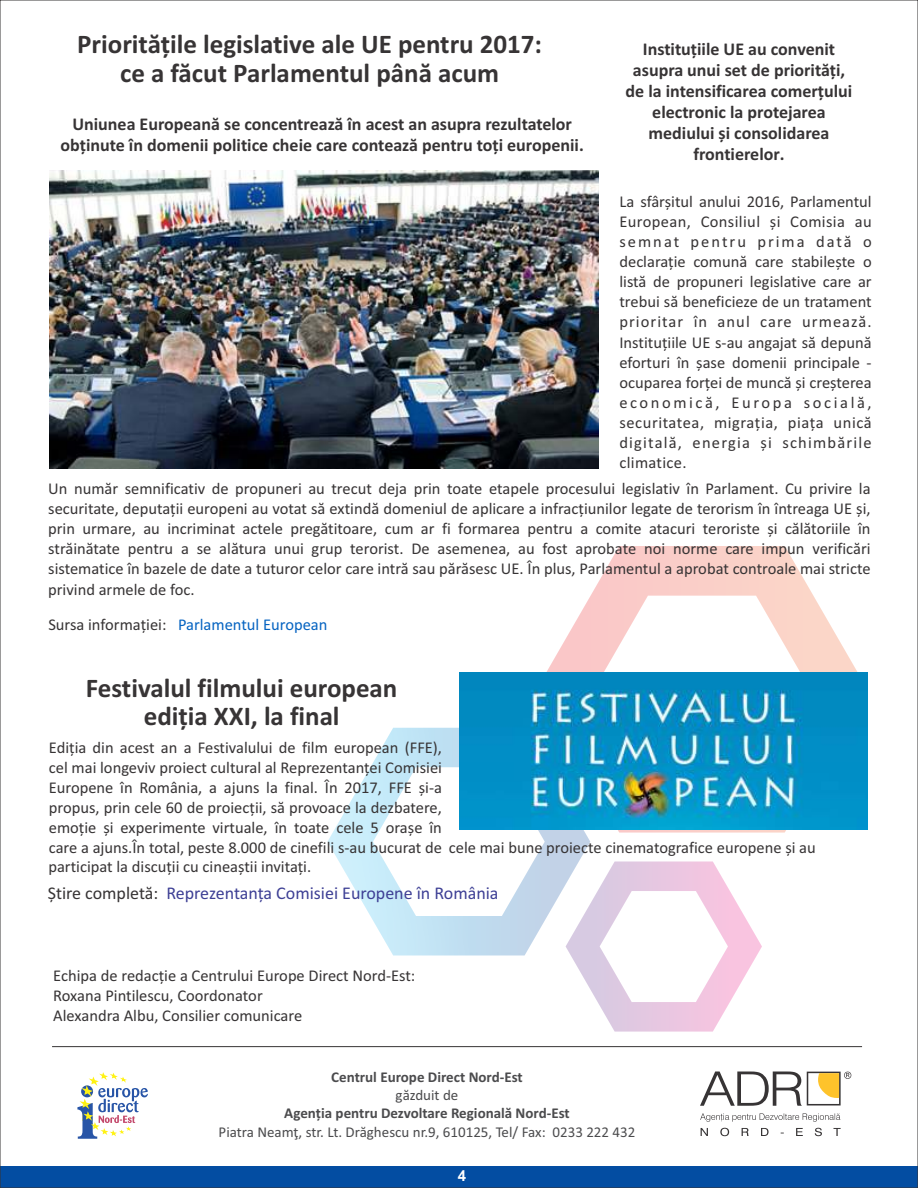
<style>
.page{position:relative;width:918px;height:1188px;background:#fff}
.page>*{position:absolute;margin:0;border:0;box-sizing:border-box;transform-origin:0 0}
.t1{font:700 27px/28.3px "Calibri";color:#373435;text-align:center}
.t2{font:700 18px/21.1px "Calibri";color:#373435;text-align:center}
.t3{font:18px "Calibri";color:#3e4095}
.t4{font:16.5px/20.1px "Calibri";color:#373435;text-align:justify}
.t5{font:16.5px "Calibri";color:#0563c1}
.t6{font:700 15px "Calibri";color:#4b4b4d}
.t7{font:15px "Calibri";color:#4b4b4d}
.t8{font:700 15px "Arial";color:#fefefe}
.s1{color:#373435}
</style>
<div class="page">
<svg style="left:546px;top:546px;width:321px;height:287px"></svg>
<svg style="left:327px;top:728px;width:263px;height:228px"></svg>
<svg style="left:566px;top:861px;width:196px;height:171px"></svg>
<div style="left:0;top:1166px;width:918px;height:22px;background:#034da2"></div>
<hr style="left:52px;top:1046px;width:810px;height:1px;background:#373435">
<svg style="left:701px;top:1128px;width:140px;height:8px"></svg>
<svg style="left:700px;top:1113px;width:140px;height:9px"></svg>
<svg style="left:700px;top:1072px;width:151px;height:34px"></svg>
<svg style="left:77px;top:1072px;width:71px;height:67px"></svg>
<img style="left:49px;top:171px;width:550px;height:297px">
<img style="left:459px;top:672px;width:408px;height:157px">
<h1 class="t1" style="left:77px;top:32px;width:466px">Prioritățile legislative ale UE pentru 2017: ce a făcut Parlamentul până acum</h1>
<p class="t2" style="left:61px;top:115px;width:525px">Uniunea Europeană se concentrează în acest an asupra rezultatelor obținute în domenii politice cheie care contează pentru toți europenii.</p>
<p class="t2" style="left:626px;top:40px;width:228px">Instituțiile UE au convenit asupra unui set de priorități, de la intensificarea comerțului electronic la protejarea mediului și consolidarea frontierelor.</p>
<p class="t4" style="left:619px;top:192px;width:254px">La sfârșitul anului 2016, Parlamentul European, Consiliul și Comisia au semnat pentru prima dată o declarație comună care stabilește o listă de propuneri legislative care ar trebui să beneficieze de un tratament prioritar în anul care urmează.<br>Instituțiile UE s-au angajat să depună eforturi în șase domenii principale - ocuparea forței de muncă și creșterea economică, Europa socială, securitatea, migrația, piața unică digitală, energia și schimbările climatice.</p>
<p class="t4" style="left:48px;top:480px;width:824px">Un număr semnificativ de propuneri au trecut deja prin toate etapele procesului legislativ în Parlament. Cu privire la securitate, deputații europeni au votat să extindă domeniul de aplicare a infracțiunilor legate de terorism în întreaga UE și, prin urmare, au incriminat actele pregătitoare, cum ar fi formarea pentru a comite atacuri teroriste și călătoriile în străinătate pentru a se alătura unui grup terorist. De asemenea, au fost aprobate noi norme care impun verificări sistematice în bazele de date a tuturor celor care intră sau părăsesc UE. În plus, Parlamentul a aprobat controale mai stricte privind armele de foc.</p>
<p class="t5" style="left:48px;top:618px;width:281px"><span class="s1">Sursa informației:</span> Parlamentul European</p>
<h1 class="t1" style="left:86px;top:676px;width:313px">Festivalul filmului european ediția XXI, la final</h1>
<p class="t4" style="left:49px;top:738px;width:769px;text-align:left">Ediția din acest an a Festivalului de film european (FFE),<br>cel mai longeviv proiect cultural al Reprezentanței Comisiei<br>Europene în România, a ajuns la final. În 2017, FFE și-a<br>propus, prin cele 60 de proiecții, să provoace la dezbatere,<br>emoție și experimente virtuale, în toate cele 5 orașe în<br>care a ajuns.În total, peste 8.000 de cinefili s-au bucurat de cele mai bune proiecte cinematografice europene și au</p>
<p class="t3" style="left:48px;top:886px;width:452px"><span class="s1">Știre completă:</span> Reprezentanța Comisiei Europene în România</p>
<p class="t4" style="left:48px;top:857px;width:264px">participat la discuții cu cineaștii invitați.</p>
<p class="t4" style="left:53px;top:967px;width:364px;text-align:left">Echipa de redacție a Centrului Europe Direct Nord-Est:<br>Roxana Pintilescu, Coordonator<br>Alexandra Albu, Consilier comunicare</p>
<p class="t6" style="left:331px;top:1070px;width:193px">Centrul Europe Direct Nord-Est</p>
<p class="t7" style="left:396px;top:1089px;width:64px">găzduit de</p>
<p class="t6" style="left:284px;top:1107px;width:287px">Agenția pentru Dezvoltare Regională Nord-Est</p>
<p class="t7" style="left:219px;top:1125px;width:418px">Piatra Neamţ, str. Lt. Drăghescu nr.9, 610125, Tel/ Fax: 0233 222 432</p>
<p class="t8" style="left:458px;top:1170px;width:10px">4</p>
</div>
